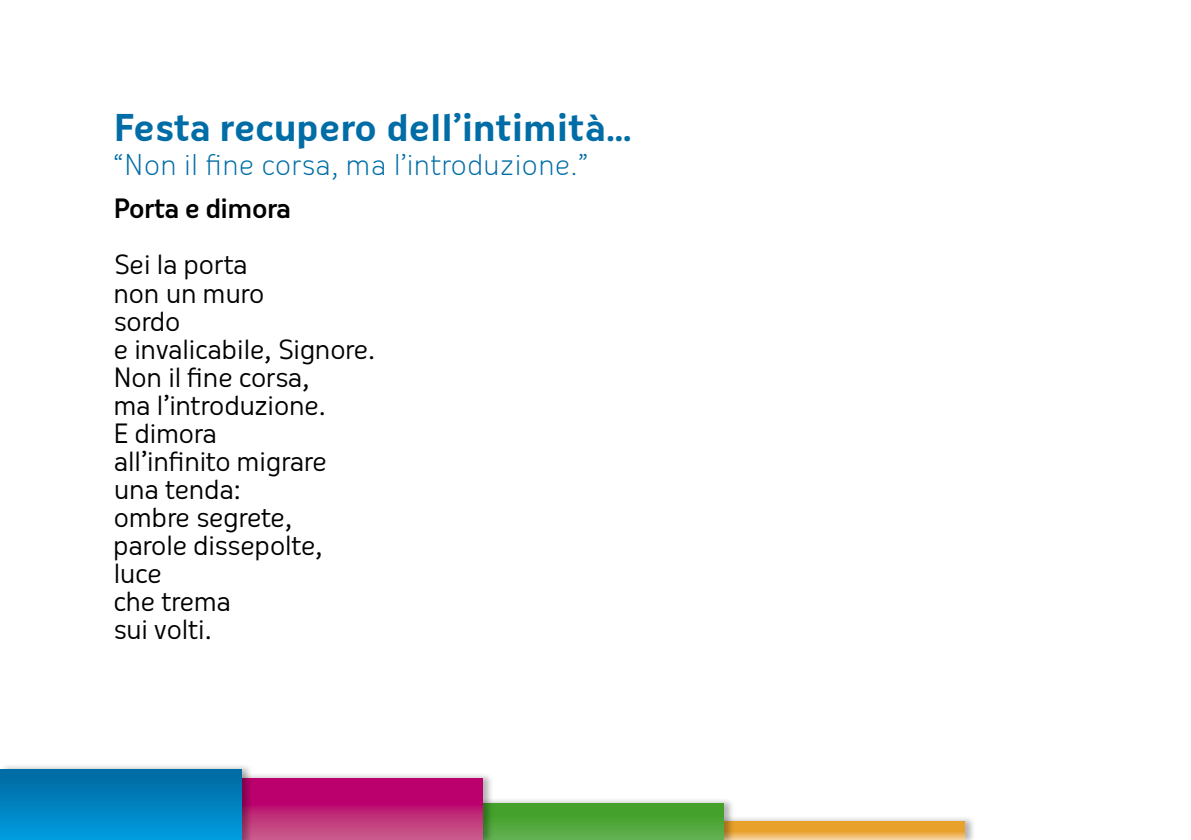
<style>
.page{position:relative;width:1191px;height:840px;background:#fff}
.page>*{position:absolute;margin:0;border:0;box-sizing:border-box;transform-origin:0 0}
.t1{font:700 36px "Oceania";letter-spacing:-.01em;color:#006da6}
.t2{font:300 28px "Oceania";letter-spacing:-.01em;color:#006da6}
.t3{font:26px/28px "Oceania";letter-spacing:-.03em;color:#000}
.t4{font:500 26px "Oceania";letter-spacing:-.025em;color:#000}
</style>
<div class="page">
<div style="left:708px;top:814px;width:268px;height:25px;background:#000;opacity:.3"></div>
<svg style="left:735px;top:821px;width:229px;height:18px;background:#eaaa42"></svg>
<div style="left:453px;top:796px;width:282px;height:43px;background:#000;opacity:.3"></div>
<svg style="left:494px;top:802px;width:229px;height:37px;background:#52a73c"></svg>
<div style="left:212px;top:771px;width:282px;height:68px;background:#000;opacity:.3"></div>
<svg style="left:253px;top:778px;width:229px;height:61px;background:#bf1f76"></svg>
<div style="left:0;top:762px;width:253px;height:77px;background:#000;opacity:.3"></div>
<div style="left:0;top:768px;width:241px;height:71px;background:linear-gradient(to bottom,#00679f,#009cde)"></div>
<h1 class="t1" style="left:113px;top:106px;width:520px">Festa recupero dell’intimità…</h1>
<p class="t2" style="left:113px;top:148px;width:476px">“Non il fine corsa, ma l’introduzione.”</p>
<p class="t4" style="left:113px;top:193px;width:179px">Porta e dimora</p>
<p class="t3" style="left:113px;top:251px;width:263px">Sei la porta<br>non un muro<br>sordo<br>e invalicabile, Signore.<br>Non il fine corsa,<br>ma l’introduzione.<br>E dimora<br>all’infinito migrare una tenda:<br>ombre segrete,<br>parole dissepolte, luce<br>che trema<br>sui volti.</p>
</div>
